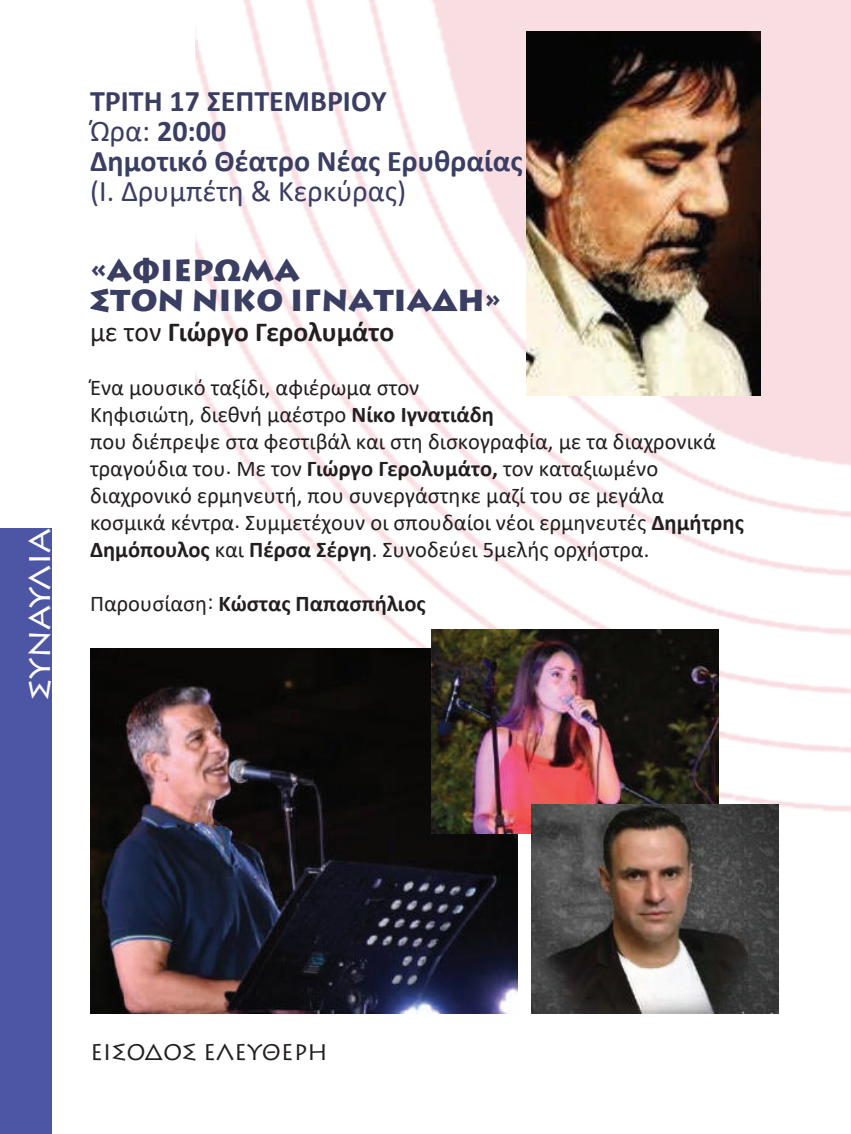
<style>
.page{position:relative;width:851px;height:1134px;background:#fff}
.page>*{position:absolute;margin:0;border:0;box-sizing:border-box;transform-origin:0 0}
.t1{font:35px "Lithos Pro";letter-spacing:-.005em;color:#fff}
.t2{font:700 30px/30px "Calibri";color:#3b3e63}
.t3{font:900 30px/30px "Lithos Pro";color:#3b3e63}
.t4{font:30px "Calibri";color:#3b3e63}
.t5{font:700 27.5px "Calibri";color:#231f20}
.t6{font:22.5px/27px "Calibri";color:#231f20}
.t7{font:700 22.5px "Calibri";color:#231f20}
.t8{font:22.5px "Lithos Pro";color:#231f20}
.s1{font-weight:400}
.s2{font-weight:700}
</style>
<div class="page">
<img style="left:195px;top:0;width:655px;height:814px">
<div style="left:0;top:528px;width:52px;height:606px;background:#4d56a4"></div>
<img style="left:526px;top:32px;width:234px;height:364px">
<img style="left:90px;top:649px;width:428px;height:364px">
<img style="left:431px;top:630px;width:287px;height:204px">
<img style="left:531px;top:805px;width:247px;height:208px">
<h1 class="t1" style="left:18px;top:699px;width:173px;rotate:-90deg">συναυλια</h1>
<h2 class="t2" style="left:90px;top:86px;width:434px">ΤΡΙΤΗ 17 ΣΕΠΤΕΜΒΡΙΟΥ<br><span class="s1">Ώρα:</span> 20:00<br>Δημοτικό Θέατρο Νέας Ερυθραίας</h2>
<h2 class="t4" style="left:90px;top:170px;width:318px">(Ι. Δρυμπέτη &amp; Κερκύρας)</h2>
<h2 class="t3" style="left:90px;top:256px;width:413px">«ΑΦΙΕΡΩΜΑ<br>ΣΤΟΝ ΝΙΚΟ ΙΓΝΑΤΙΑΔΗ»</h2>
<p class="t5" style="left:90px;top:313px;width:305px"><span class="s1">με τον</span> Γιώργο Γερολυμάτο</p>
<p class="t6" style="left:90px;top:374px;width:655px">Ένα μουσικό ταξίδι, αφιέρωμα στον<br>Κηφισιώτη, διεθνή μαέστρο <span class="s2">Νίκο Ιγνατιάδη<br></span>που διέπρεψε στα φεστιβάλ και στη δισκογραφία, με τα διαχρονικά τραγούδια του. Με τον <span class="s2">Γιώργο Γερολυμάτο,</span> τον καταξιωμένο διαχρονικό ερμηνευτή, που συνεργάστηκε μαζί του σε μεγάλα κοσμικά κέντρα. Συμμετέχουν οι σπουδαίοι νέοι ερμηνευτές <span class="s2">Δημήτρης Δημόπουλος</span> και <span class="s2">Πέρσα Σέργη</span>. Συνοδεύει 5μελής ορχήστρα.</p>
<p class="t7" style="left:90px;top:588px;width:337px"><span class="s1">Παρουσίαση:</span> Κώστας Παπασπήλιος</p>
<p class="t8" style="left:90px;top:1040px;width:239px">ΕΙΣΟΔΟΣ ΕΛΕΥΘΕΡΗ</p>
</div>
